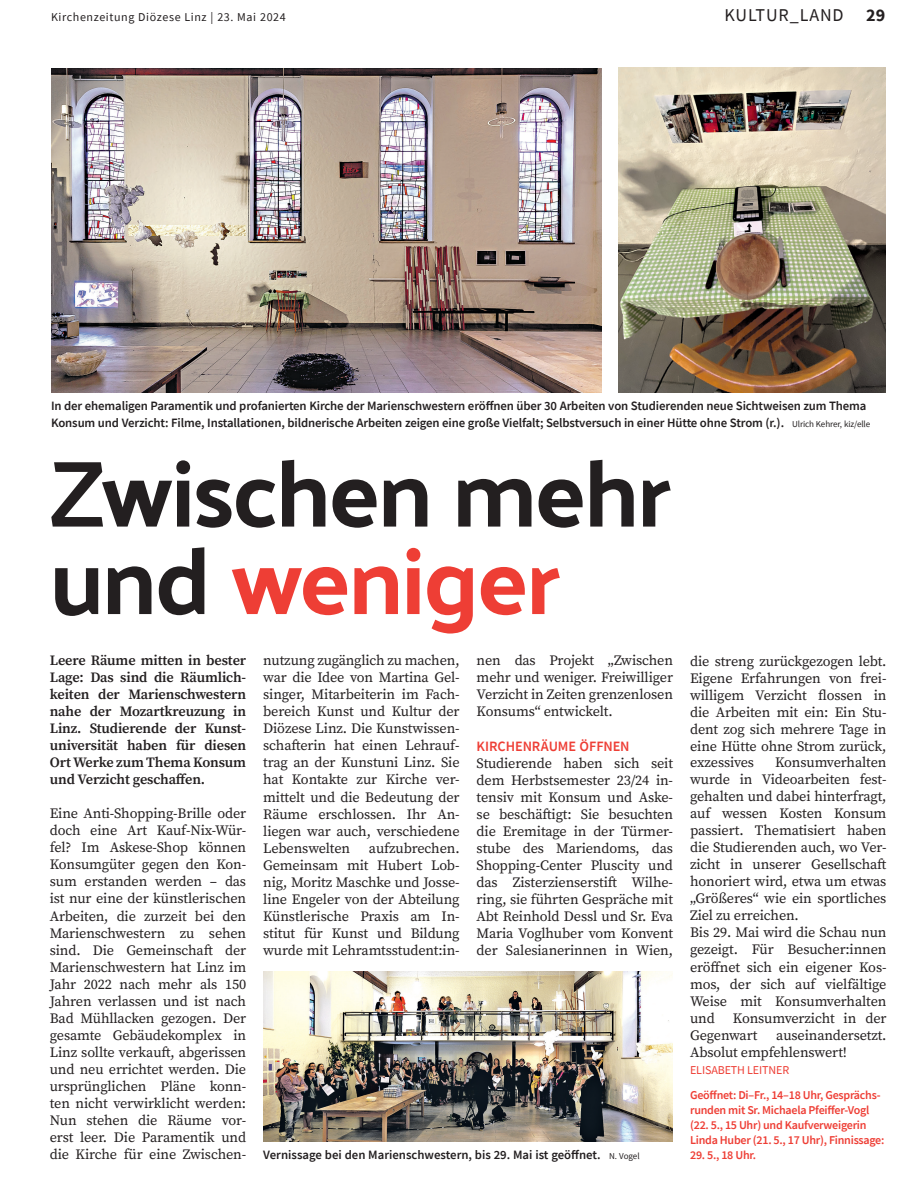
<style>
.page{position:relative;width:898px;height:1183px;background:#fff}
.page>*{position:absolute;margin:0;border:0;box-sizing:border-box;transform-origin:0 0}
.t1{font:700 94.5px/87.4px "Palanquin";letter-spacing:-.025em;color:#231f20}
.t2{font:18px "Source Sans Pro";letter-spacing:.05em;color:#231f20}
.t3{font:14.25px/17px "Source Serif Pro";letter-spacing:-.01em;color:#231f20;text-align:justify}
.t4{font:600 14.25px/17px "Source Serif Pro";letter-spacing:-.01em;color:#231f20;text-align:justify}
.t5{font:600 14.25px "Source Sans Pro";letter-spacing:-.005em;color:#ee3e35}
.t6{font:600 12.75px/17px "Source Sans Pro";letter-spacing:-.01em;color:#231f20}
.t7{font:600 12px/15px "Source Sans Pro";letter-spacing:-.02em;color:#ee3e35}
.t8{font:12px "Source Sans Pro";letter-spacing:.05em;color:#231f20}
.t9{font:12px "Source Sans Pro";letter-spacing:-.01em;color:#ee3e35}
.s1{font-weight:700}
.s2{font-weight:400;font-size:9px}
.s3{color:#ee3e35}
</style>
<div class="page">
<img style="left:263px;top:971px;width:409px;height:170px">
<img style="left:51px;top:69px;width:550px;height:323px">
<img style="left:618px;top:68px;width:266px;height:324px">
<p class="t8" style="left:51px;top:10px;width:236px">Kirchenzeitung Diözese Linz | 23. Mai 2024</p>
<p class="t2" style="left:724px;top:4px;width:162px">KULTUR_LAND <span class="s1">29</span></p>
<p class="t6" style="left:51px;top:397px;width:820px">In der ehemaligen Paramentik und profanierten Kirche der Marienschwestern eröffnen über 30 Arbeiten von Studierenden neue Sichtweisen zum Thema<br>Konsum und Verzicht: Filme, Installationen, bildnerische Arbeiten zeigen eine große Vielfalt; Selbstversuch in einer Hütte ohne Strom (r.). <span class="s2">Ulrich Kehrer, kiz/elle</span></p>
<h1 class="t1" style="left:50px;top:450px;width:622px">Zwischen mehr und <span class="s3">weniger</span></h1>
<p class="t4" style="left:50px;top:651px;width:198px">Leere Räume mitten in bester Lage: Das sind die Räumlich&shy;keiten der Marienschwestern nahe der Mozartkreuzung in Linz. Studierende der Kunst&shy;universität haben für diesen Ort Werke zum Thema Konsum und Verzicht geschaffen.</p>
<p class="t3" style="left:50px;top:804px;width:198px">Eine Anti-Shopping-Brille oder doch eine Art Kauf-Nix-Wür&shy;fel? Im Askese-Shop können Konsumgüter gegen den Kon&shy;sum erstanden werden – das ist nur eine der künstlerischen Arbeiten, die zurzeit bei den Marienschwestern zu sehen sind. Die Gemeinschaft der Marienschwestern hat Linz im Jahr 2022 nach mehr als 150<br>Jahren verlassen und ist nach Bad Mühllacken gezogen. Der gesamte Gebäudekomplex in Linz sollte verkauft, abgerissen und neu errichtet werden. Die ursprünglichen Pläne konn&shy;ten nicht verwirklicht werden:<br>Nun stehen die Räume vor&shy;erst leer. Die Paramentik und die Kirche für eine Zwischen-</p>
<p class="t3" style="left:263px;top:652px;width:198px">nutzung zugänglich zu machen, war die Idee von Martina Gel&shy;singer, Mitarbeiterin im Fach&shy;bereich Kunst und Kultur der Diözese Linz. Die Kunstwissen&shy;schafterin hat einen Lehrauf&shy;trag an der Kunstuni Linz. Sie hat Kontakte zur Kirche ver&shy;mittelt und die Bedeutung der Räume erschlossen. Ihr An&shy;liegen war auch, verschiedene Lebenswelten</p>
<p class="t3" style="left:263px;top:839px;width:198px;text-indent:106px">aufzubrechen.<br>Gemeinsam mit Hubert Lob&shy;nig, Moritz Maschke und Josse&shy;line Engeler von der Abteilung Künstlerische Praxis am In&shy;stitut für Kunst und Bildung wurde mit Lehramtsstudent:in-</p>
<p class="t3" style="left:476px;top:652px;width:198px">nen das Projekt „Zwischen mehr und weniger. Freiwilliger Verzicht in Zeiten grenzenlosen Konsums“ entwickelt.</p>
<p class="t5" style="left:476px;top:736px;width:154px">KIRCHENRÄUME ÖFFNEN</p>
<p class="t3" style="left:476px;top:754px;width:198px">Studierende haben sich seit dem Herbstsemester 23/24 in&shy;tensiv mit Konsum und Aske&shy;se beschäftigt: Sie besuchten die Eremitage in der Türmer&shy;stube des Mariendoms, das Shopping-Center Pluscity und das Zisterzienserstift Wilhe&shy;ring, sie führten Gespräche mit Abt Reinhold Dessl und Sr. Eva Maria Voglhuber vom Konvent der Salesianerinnen in Wien,</p>
<p class="t6" style="left:263px;top:1145px;width:378px">Vernissage bei den Marienschwestern, bis 29. Mai ist geöffnet. <span class="s2">N. Vogel</span></p>
<p class="t3" style="left:689px;top:652px;width:198px">die streng zurückgezogen lebt.<br>Eigene Erfahrungen von frei&shy;willigem Verzicht flossen in die Arbeiten mit ein: Ein Stu&shy;dent zog sich mehrere Tage in eine Hütte ohne Strom zurück, exzessives</p>
<p class="t3" style="left:689px;top:753px;width:198px;text-align:left;text-indent:85px">Konsumverhalten wurde in Videoarbeiten fest&shy;gehalten und dabei hinterfragt, auf wessen Kosten Konsum passiert. Thematisiert haben die Studierenden auch, wo Ver&shy;zicht in unserer Gesellschaft honoriert wird, etwa um etwas „Größeres“ wie ein sportliches<br>Ziel zu erreichen.<br>Bis 29. Mai wird die Schau nun gezeigt. Für Besucher:innen eröffnet sich ein eigener Kos&shy;mos, der sich auf vielfältige<br>Weise mit Konsumverhalten und</p>
<p class="t3" style="left:689px;top:1009px;width:198px;text-indent:43px">Konsumverzicht in der<br>Gegenwart</p>
<p class="t3" style="left:689px;top:1026px;width:198px;text-indent:86px">auseinandersetzt.<br>Absolut empfehlenswert!</p>
<p class="t9" style="left:689px;top:1061px;width:101px">ELISABETH LEITNER</p>
<p class="t7" style="left:689px;top:1086px;width:196px">Geöffnet: Di–Fr., 14–18 Uhr, Gesprächs&shy;runden mit Sr. Michaela Pfeiffer-Vogl (22. 5., 15 Uhr) und Kaufverweigerin Linda Huber (21. 5., 17 Uhr), Finnissage:</p>
<p class="t7" style="left:689px;top:1146px;width:67px">29. 5., 18 Uhr.</p>
</div>
